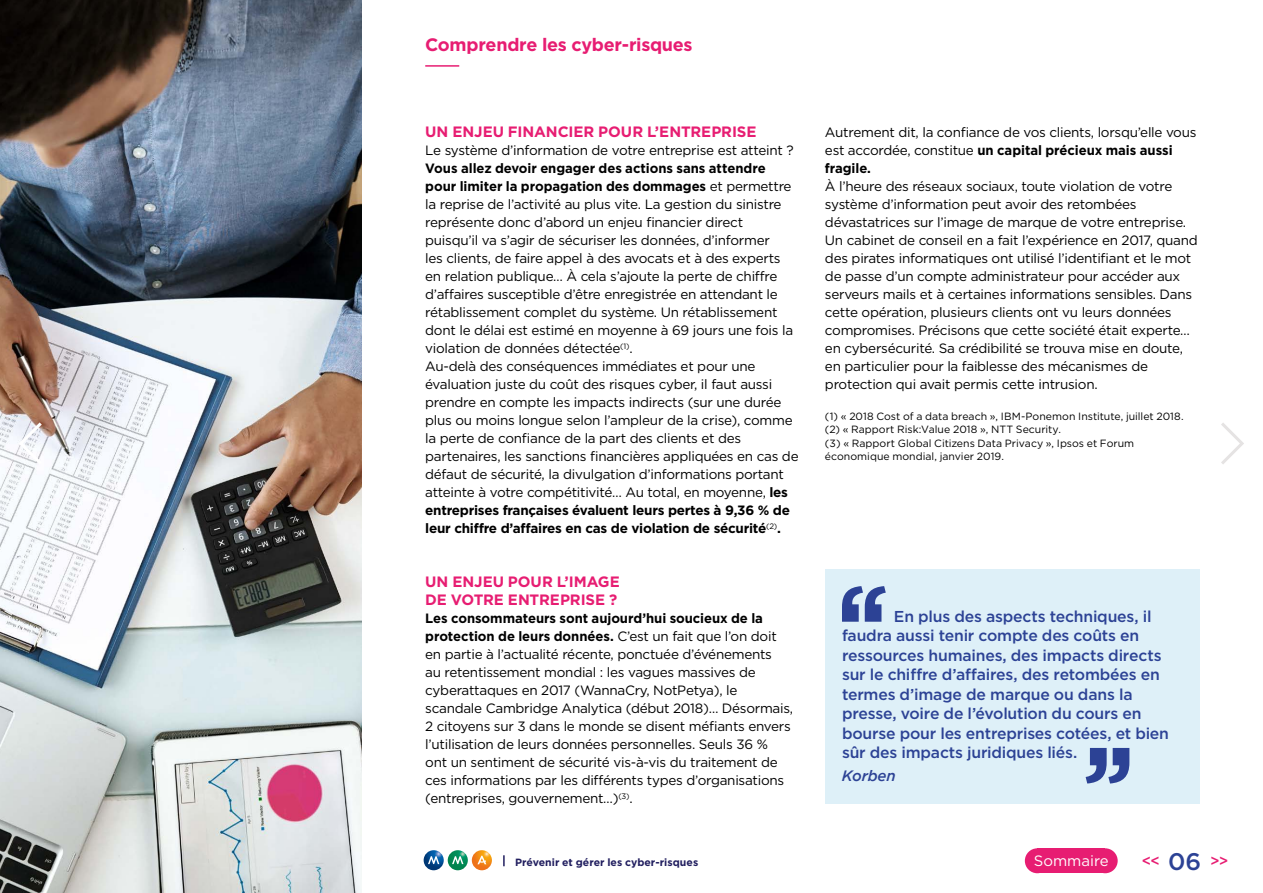
<style>
.page{position:relative;width:1263px;height:893px;background:#fff}
.page>*{position:absolute;margin:0;border:0;box-sizing:border-box;transform-origin:0 0}
.t1{font:700 18px "Gotham";letter-spacing:-.015em;color:#e71d72}
.t2{font:500 15.75px/19.5px "Gotham";letter-spacing:-.015em;color:#2c4295}
.t3{font:700 15px/18px "Gotham";letter-spacing:-.005em;color:#e71d72}
.t4{font:15px "Gotham";color:#fff}
.t5{font:500 15px "Gotham";color:#e71d72}
.t6{font:italic 500 15px "Gotham";letter-spacing:-.01em;color:#2c4295}
.t7{font:13.5px/18px "Gotham";letter-spacing:-.02em;color:#000}
.t8{font:10.5px/13.5px "Gotham";color:#000}
.t9{font:700 10.5px "Gotham";letter-spacing:.005em;color:#211e5f}
.s1{font-weight:700}
.s2{font-size:24px;color:#2c4295}
</style>
<div class="page">
<div style="left:1037px;top:848px;width:68px;height:25px;background:#e71d72"></div>
<div style="left:1025px;top:848px;width:25px;height:25px;background:#e71d72;border-radius:50%"></div>
<div style="left:1093px;top:848px;width:25px;height:25px;background:#e71d72;border-radius:50%"></div>
<svg style="left:503px;top:855px;width:2px;height:11px"></svg>
<svg style="left:424px;top:850px;width:20px;height:20px"></svg>
<svg style="left:428px;top:856px;width:11px;height:8px"></svg>
<svg style="left:448px;top:850px;width:20px;height:20px"></svg>
<svg style="left:452px;top:856px;width:11px;height:8px"></svg>
<svg style="left:472px;top:850px;width:20px;height:20px"></svg>
<svg style="left:477px;top:856px;width:9px;height:8px"></svg>
<svg style="left:1221px;top:423px;width:23px;height:41px"></svg>
<hr style="left:425px;top:65px;width:34px;height:2px;background:#e71d72">
<div style="left:825px;top:569px;width:374px;height:234px;background:#def0f8"></div>
<svg style="left:842px;top:586px;width:44px;height:36px"></svg>
<svg style="left:1086px;top:748px;width:43px;height:35px"></svg>
<img style="left:0;top:0;width:361px;height:893px">
<svg style="left:16px;top:419px;width:29px;height:49px"></svg>
<h1 class="t1" style="left:425px;top:32px;width:269px">Comprendre les cyber-risques</h1>
<p class="t3" style="left:425px;top:123px;width:333px">UN ENJEU FINANCIER POUR L’ENTREPRISE</p>
<p class="t7" style="left:425px;top:141px;width:370px">Le système d’information de votre entreprise est atteint ?</p>
<p class="t7" style="left:425px;top:159px;width:375px"><span class="s1">Vous allez devoir engager des actions sans attendre pour limiter la propagation des dommages</span> et permettre la reprise de l’activité au plus vite. La gestion du sinistre représente donc d’abord un enjeu financier direct puisqu’il va s’agir de sécuriser les données, d’informer<br>les clients, de faire appel à des avocats et à des experts en relation publique… À cela s’ajoute la perte de chiffre d’affaires susceptible d’être enregistrée en attendant le rétablissement complet du système. Un rétablissement dont le délai est estimé en moyenne à 69 jours une fois la violation de données détectée<sup>(1)</sup>.<br>Au-delà des conséquences immédiates et pour une évaluation juste du coût des risques cyber, il faut aussi prendre en compte les impacts indirects (sur une durée plus ou moins longue selon l’ampleur de la crise), comme la perte de confiance de la part des clients et des partenaires, les sanctions financières appliquées en cas de défaut de sécurité, la divulgation d’informations portant atteinte à votre compétitivité… Au total, en moyenne, <span class="s1">les entreprises françaises évaluent leurs pertes à 9,36 % de leur chiffre d’affaires en cas de violation de sécurité</span><sup>(2)</sup><span class="s1">.</span></p>
<p class="t3" style="left:425px;top:573px;width:196px">UN ENJEU POUR L’IMAGE<br>DE VOTRE ENTREPRISE ?</p>
<p class="t7" style="left:425px;top:609px;width:369px"><span class="s1">Les consommateurs sont aujourd’hui soucieux de la protection de leurs données.</span> C’est un fait que l’on doit en partie à l’actualité récente, ponctuée d’événements<br>au retentissement mondial : les vagues massives de cyberattaques en 2017 (WannaCry, NotPetya), le scandale Cambridge Analytica (début 2018)… Désormais, 2 citoyens sur 3 dans le monde se disent méfiants envers l’utilisation de leurs données personnelles. Seuls 36 % ont un sentiment de sécurité vis-à-vis du traitement de ces informations par les différents types d’organisations (entreprises, gouvernement…)<sup>(3)</sup>.</p>
<p class="t7" style="left:825px;top:123px;width:373px">Autrement dit, la confiance de vos clients, lorsqu’elle vous est accordée, constitue <span class="s1">un capital précieux mais aussi fragile.</span></p>
<p class="t7" style="left:825px;top:177px;width:374px">À l’heure des réseaux sociaux, toute violation de votre système d’information peut avoir des retombées dévastatrices sur l’image de marque de votre entreprise.<br>Un cabinet de conseil en a fait l’expérience en 2017, quand des pirates informatiques ont utilisé l’identifiant et le mot de passe d’un compte administrateur pour accéder aux serveurs mails et à certaines informations sensibles. Dans cette opération, plusieurs clients ont vu leurs données compromises. Précisons que cette société était experte… en cybersécurité. Sa crédibilité se trouva mise en doute, en particulier pour la faiblesse des mécanismes de protection qui avait permis cette intrusion.</p>
<p class="t8" style="left:825px;top:409px;width:360px">(1) « 2018 Cost of a data breach », IBM-Ponemon Institute, juillet 2018. (2) « Rapport Risk:Value 2018 », NTT Security.<br>(3) « Rapport Global Citizens Data Privacy », Ipsos et Forum économique mondial, janvier 2019.</p>
<p class="t2" style="left:842px;top:606px;width:329px;text-indent:52px">En plus des aspects techniques, il faudra aussi tenir compte des coûts en ressources humaines, des impacts directs sur le chiffre d’affaires, des retombées en termes d’image de marque ou dans la presse, voire de l’évolution du cours en bourse pour les entreprises cotées, et bien sûr des impacts juridiques liés.</p>
<p class="t6" style="left:842px;top:767px;width:55px">Korben</p>
<p class="t9" style="left:515px;top:855px;width:185px">Prévenir et gérer les cyber-risques</p>
<p class="t4" style="left:1034px;top:851px;width:76px">Sommaire</p>
<p class="t5" style="left:1142px;top:851px;width:88px">&lt;&lt; <span class="s2">06</span> &gt;&gt;</p>
</div>
